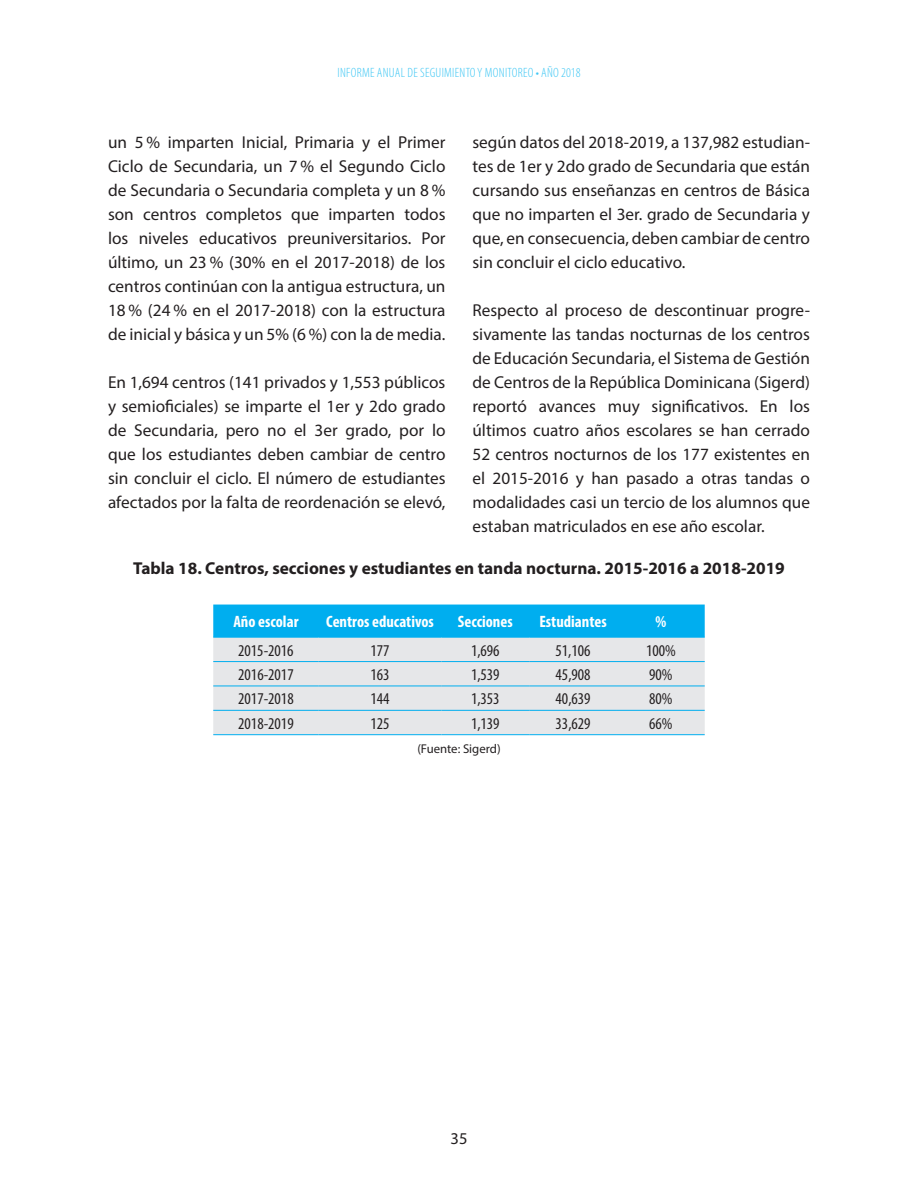
<style>
.page{position:relative;width:918px;height:1188px;background:#fff}
.page>*{position:absolute;margin:0;border:0;box-sizing:border-box;transform-origin:0 0}
.t1{font:17.25px/24px "Myriad Pro";color:#231f20;text-align:justify}
.t2{font:700 17.25px "Myriad Pro";color:#231f20}
.t3{font:condensed 16.5px "Myriad Pro";color:#231f20}
.t4{font:700 condensed 16.5px "Myriad Pro";color:#fff}
.t5{font:16.5px "Myriad Pro";color:#231f20}
.t6{font:300 condensed 13.5px "Myriad Pro";letter-spacing:.02em;color:#40c7f4}
.t7{font:12.75px "Myriad Pro";color:#231f20}
</style>
<div class="page">
<div style="left:213px;top:605px;width:492px;height:32px;background:#00aeef"></div>
<div style="left:213px;top:638px;width:492px;height:96px;background:#e6e7e9"></div>
<hr style="left:213px;top:637px;width:106px;height:1px;background:#00aeef">
<hr style="left:319px;top:637px;width:122px;height:1px;background:#00aeef">
<hr style="left:441px;top:637px;width:88px;height:1px;background:#00aeef">
<hr style="left:529px;top:637px;width:88px;height:1px;background:#00aeef">
<hr style="left:617px;top:637px;width:88px;height:1px;background:#00aeef">
<hr style="left:213px;top:686px;width:106px;height:1px;background:#00aeef">
<hr style="left:319px;top:686px;width:122px;height:1px;background:#00aeef">
<hr style="left:441px;top:686px;width:88px;height:1px;background:#00aeef">
<hr style="left:529px;top:686px;width:88px;height:1px;background:#00aeef">
<hr style="left:617px;top:686px;width:88px;height:1px;background:#00aeef">
<hr style="left:213px;top:661px;width:106px;height:1px;background:#00aeef">
<hr style="left:319px;top:661px;width:122px;height:1px;background:#00aeef">
<hr style="left:441px;top:661px;width:88px;height:1px;background:#00aeef">
<hr style="left:529px;top:661px;width:88px;height:1px;background:#00aeef">
<hr style="left:617px;top:661px;width:88px;height:1px;background:#00aeef">
<hr style="left:213px;top:710px;width:106px;height:1px;background:#00aeef">
<hr style="left:319px;top:710px;width:122px;height:1px;background:#00aeef">
<hr style="left:441px;top:710px;width:88px;height:1px;background:#00aeef">
<hr style="left:529px;top:710px;width:88px;height:1px;background:#00aeef">
<hr style="left:617px;top:710px;width:88px;height:1px;background:#00aeef">
<hr style="left:213px;top:734px;width:106px;height:1px;background:#00aeef">
<hr style="left:319px;top:734px;width:122px;height:1px;background:#00aeef">
<hr style="left:441px;top:734px;width:88px;height:1px;background:#00aeef">
<hr style="left:529px;top:734px;width:88px;height:1px;background:#00aeef">
<hr style="left:617px;top:734px;width:88px;height:1px;background:#00aeef">
<p class="t6" style="left:338px;top:66px;width:245px">INFORME ANUAL DE SEGUIMIENTO Y MONITOREO • AÑO 2018</p>
<p class="t1" style="left:472px;top:130px;width:339px">según datos del 2018-2019, a 137,982 estudian&shy;tes de 1er y 2do grado de Secundaria que están cursando sus enseñanzas en centros de Básica que no imparten el 3er. grado de Secundaria y que, en consecuencia, deben cambiar de centro sin concluir el ciclo educativo.</p>
<p class="t1" style="left:472px;top:298px;width:339px">Respecto al proceso de descontinuar progre&shy;sivamente las tandas nocturnas de los centros de Educación Secundaria, el Sistema de Gestión de Centros de la República Dominicana (Sigerd) reportó avances muy significativos. En los últimos cuatro años escolares se han cerrado 52 centros nocturnos de los 177 existentes en el 2015-2016 y han pasado a otras tandas o modalidades casi un tercio de los alumnos que estaban matriculados en ese año escolar.</p>
<p class="t2" style="left:133px;top:557px;width:653px">Tabla 18. Centros, secciones y estudiantes en tanda nocturna. 2015-2016 a 2018-2019</p>
<p class="t4" style="left:233px;top:611px;width:67px">Año escolar</p>
<p class="t4" style="left:326px;top:611px;width:109px">Centros educativos</p>
<p class="t4" style="left:458px;top:611px;width:56px">Secciones</p>
<p class="t4" style="left:539px;top:611px;width:69px">Estudiantes</p>
<p class="t4" style="left:655px;top:611px;width:12px">%</p>
<p class="t3" style="left:238px;top:640px;width:57px">2015-2016</p>
<p class="t3" style="left:371px;top:640px;width:21px">177</p>
<p class="t3" style="left:471px;top:640px;width:30px">1,696</p>
<p class="t3" style="left:556px;top:640px;width:36px">51,106</p>
<p class="t3" style="left:646px;top:640px;width:31px">100%</p>
<p class="t3" style="left:238px;top:665px;width:57px">2016-2017</p>
<p class="t3" style="left:371px;top:665px;width:21px">163</p>
<p class="t3" style="left:471px;top:665px;width:30px">1,539</p>
<p class="t3" style="left:556px;top:665px;width:36px">45,908</p>
<p class="t3" style="left:649px;top:665px;width:25px">90%</p>
<p class="t3" style="left:238px;top:689px;width:57px">2017-2018</p>
<p class="t3" style="left:371px;top:689px;width:21px">144</p>
<p class="t3" style="left:471px;top:689px;width:30px">1,353</p>
<p class="t3" style="left:556px;top:689px;width:36px">40,639</p>
<p class="t3" style="left:649px;top:689px;width:25px">80%</p>
<p class="t3" style="left:238px;top:713px;width:57px">2018-2019</p>
<p class="t3" style="left:371px;top:713px;width:21px">125</p>
<p class="t3" style="left:471px;top:713px;width:30px">1,139</p>
<p class="t3" style="left:556px;top:713px;width:36px">33,629</p>
<p class="t3" style="left:649px;top:713px;width:25px">66%</p>
<p class="t7" style="left:417px;top:741px;width:85px">(Fuente: Sigerd)</p>
<p class="t1" style="left:108px;top:130px;width:339px">un 5 % imparten Inicial, Primaria y el Primer Ciclo de Secundaria, un 7 % el Segundo Ciclo de Secundaria o Secundaria completa y un 8 % son centros completos que imparten todos los niveles educativos preuniversitarios. Por último, un 23 % (30% en el 2017-2018) de los centros continúan con la antigua estructura, un 18 % (24 % en el 2017-2018) con la estructura de inicial y básica y un 5% (6 %) con la de media.</p>
<p class="t1" style="left:108px;top:370px;width:339px">En 1,694 centros (141 privados y 1,553 públicos y semioficiales) se imparte el 1er y 2do grado de Secundaria, pero no el 3er grado, por lo que los estudiantes deben cambiar de centro sin concluir el ciclo. El número de estudiantes afectados por la falta de reordenación se elevó,</p>
<p class="t5" style="left:451px;top:1129px;width:18px">35</p>
</div>
